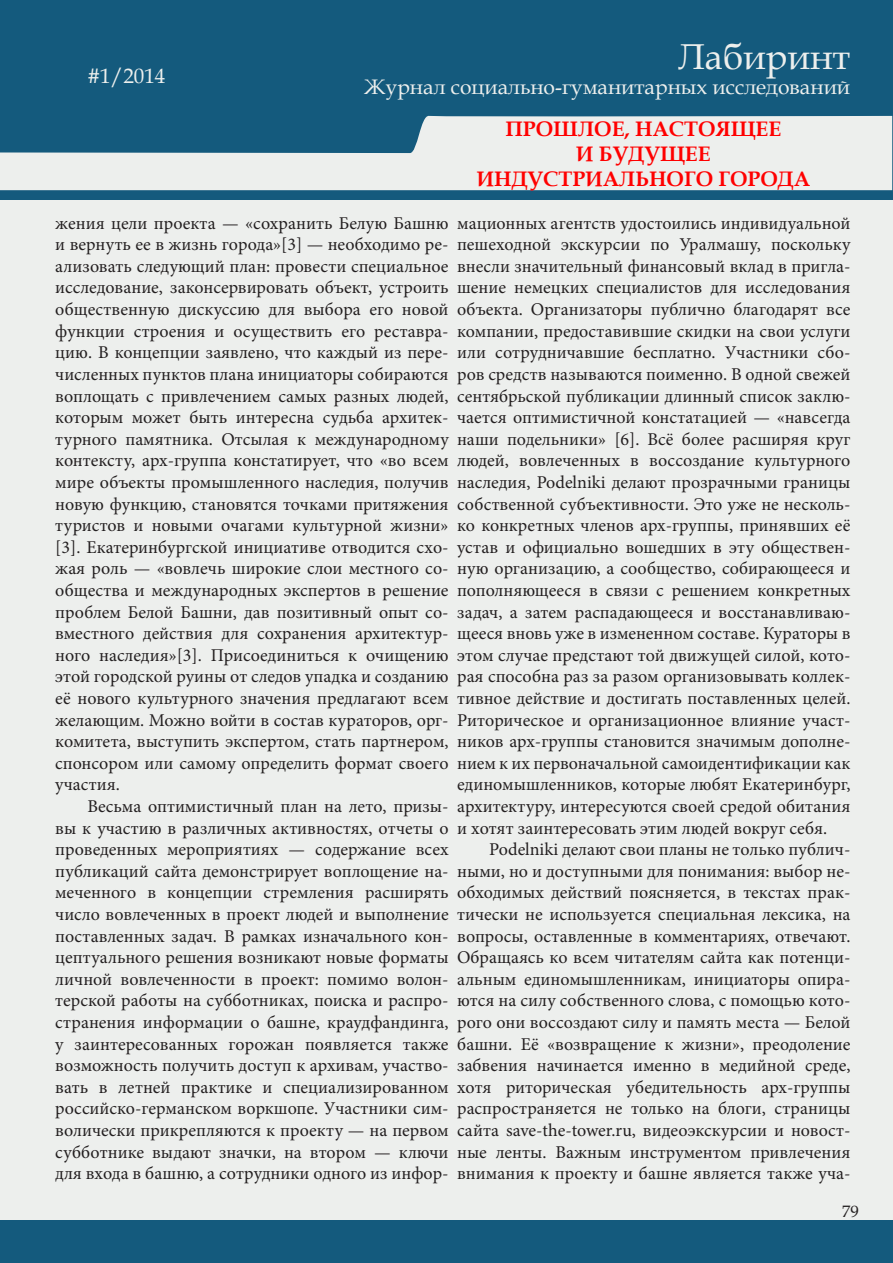
<style>
.page{position:relative;width:893px;height:1263px;background:#fff}
.page>*{position:absolute;margin:0;border:0;box-sizing:border-box;transform-origin:0 0}
.t1{font:36px "Book Antiqua";color:#edefed}
.t2{font:21px "Book Antiqua";color:#edefed}
.t3{font:700 21px/25.2px "Book Antiqua";color:#f00;text-align:center}
.t4{font:18px/21.6px "Minion Pro";color:#231f20;text-align:justify}
.t5{font:16.5px "Book Antiqua";color:#231f20}
</style>
<div class="page">
<div style="left:0;top:1px;width:892px;height:1261px;background:#145a7d"></div>
<hr style="left:0;top:200px;width:1px;height:1020px;background:#edefed">
<div style="left:1px;top:200px;width:891px;height:1020px;background:#edefed"></div>
<svg style="left:0;top:115px;width:892px;height:75px;fill:#edefed"></svg>
<p class="t2" style="left:87px;top:61px;width:79px">#1/2014</p>
<h1 class="t1" style="left:678px;top:31px;width:173px">Лабиринт</h1>
<p class="t2" style="left:364px;top:72px;width:487px">Журнал социально-гуманитарных исследований</p>
<p class="t3" style="left:477px;top:116px;width:335px">ПРОШЛОЕ, НАСТОЯЩЕЕ<br>И БУДУЩЕЕ<br>ИНДУСТРИАЛЬНОГО ГОРОДА</p>
<p class="t4" style="left:55px;top:212px;width:395px">жения цели проекта — «сохранить Белую Башню и вернуть ее в жизнь города»[3] — необходимо ре&shy;ализовать следующий план: провести специальное исследование, законсервировать объект, устроить общественную дискуссию для выбора его новой функции строения и осуществить его реставра&shy;цию. В концепции заявлено, что каждый из пере&shy;численных пунктов плана инициаторы собираются воплощать с привлечением самых разных людей, которым может быть интересна судьба архитек&shy;турного памятника. Отсылая к международному контексту, арх-группа констатирует, что «во всем мире объекты промышленного наследия, получив новую функцию, становятся точками притяжения туристов и новыми очагами культурной жизни» [3]. Екатеринбургской инициативе отводится схо&shy;жая роль — «вовлечь широкие слои местного со&shy;общества и международных экспертов в решение проблем Белой Башни, дав позитивный опыт со&shy;вместного действия для сохранения архитектур&shy;ного наследия»[3]. Присоединиться к очищению этой городской руины от следов упадка и созданию её нового культурного значения предлагают всем желающим. Можно войти в состав кураторов, орг&shy;комитета, выступить экспертом, стать партнером, спонсором или самому определить формат своего участия.</p>
<p class="t4" style="left:55px;top:795px;width:395px;text-indent:32px">Весьма оптимистичный план на лето, призы&shy;вы к участию в различных активностях, отчеты о проведенных мероприятиях — содержание всех публикаций сайта демонстрирует воплощение на&shy;меченного в концепции стремления расширять число вовлеченных в проект людей и выполнение поставленных задач. В рамках изначального кон&shy;цептуального решения возникают новые форматы личной вовлеченности в проект: помимо волон&shy;терской работы на субботниках, поиска и распро&shy;странения информации о башне, краудфандинга, у заинтересованных горожан появляется также возможность получить доступ к архивам, участво&shy;вать в летней практике и специализированном российско-германском воркшопе. Участники сим&shy;волически прикрепляются к проекту — на первом субботнике выдают значки, на втором — ключи для входа в башню, а сотрудники одного из инфор-</p>
<p class="t4" style="left:457px;top:212px;width:395px">мационных агентств удостоились индивидуальной пешеходной экскурсии по Уралмашу, поскольку внесли значительный финансовый вклад в пригла&shy;шение немецких специалистов для исследования объекта. Организаторы публично благодарят все компании, предоставившие скидки на свои услуги или сотрудничавшие бесплатно. Участники сбо&shy;ров средств называются поименно. В одной свежей сентябрьской публикации длинный список заклю&shy;чается оптимистичной констатацией — «навсегда наши подельники» [6]. Всё более расширяя круг людей, вовлеченных в воссоздание культурного наследия, Podelniki делают прозрачными границы собственной субъективности. Это уже не несколь&shy;ко конкретных членов арх-группы, принявших её устав и официально вошедших в эту обществен&shy;ную организацию, а сообщество, собирающееся и пополняющееся в связи с решением конкретных задач, а затем распадающееся и восстанавливаю&shy;щееся вновь уже в измененном составе. Кураторы в этом случае предстают той движущей силой, кото&shy;рая способна раз за разом организовывать коллек&shy;тивное действие и достигать поставленных целей.<br>Риторическое и организационное влияние участ&shy;ников арх-группы становится значимым дополне&shy;нием к их первоначальной самоидентификации как единомышленников, которые любят Екатеринбург, архитектуру, интересуются своей средой обитания и хотят заинтересовать этим людей вокруг себя.</p>
<p class="t4" style="left:457px;top:839px;width:395px;text-indent:32px">Podelniki делают свои планы не только публич&shy;ными, но и доступными для понимания: выбор не&shy;обходимых действий поясняется, в текстах прак&shy;тически не используется специальная лексика, на вопросы, оставленные в комментариях, отвечают.<br>Обращаясь ко всем читателям сайта как потенци&shy;альным единомышленникам, инициаторы опира&shy;ются на силу собственного слова, с помощью кото&shy;рого они воссоздают силу и память места — Белой башни. Её «возвращение к жизни», преодоление забвения начинается именно в медийной среде, хотя риторическая убедительность арх-группы распространяется не только на блоги, страницы сайта save-the-tower.ru, видеоэкскурсии и новост&shy;ные ленты. Важным инструментом привлечения внимания к проекту и башне является также уча-</p>
<p class="t5" style="left:842px;top:1200px;width:18px">79</p>
</div>
